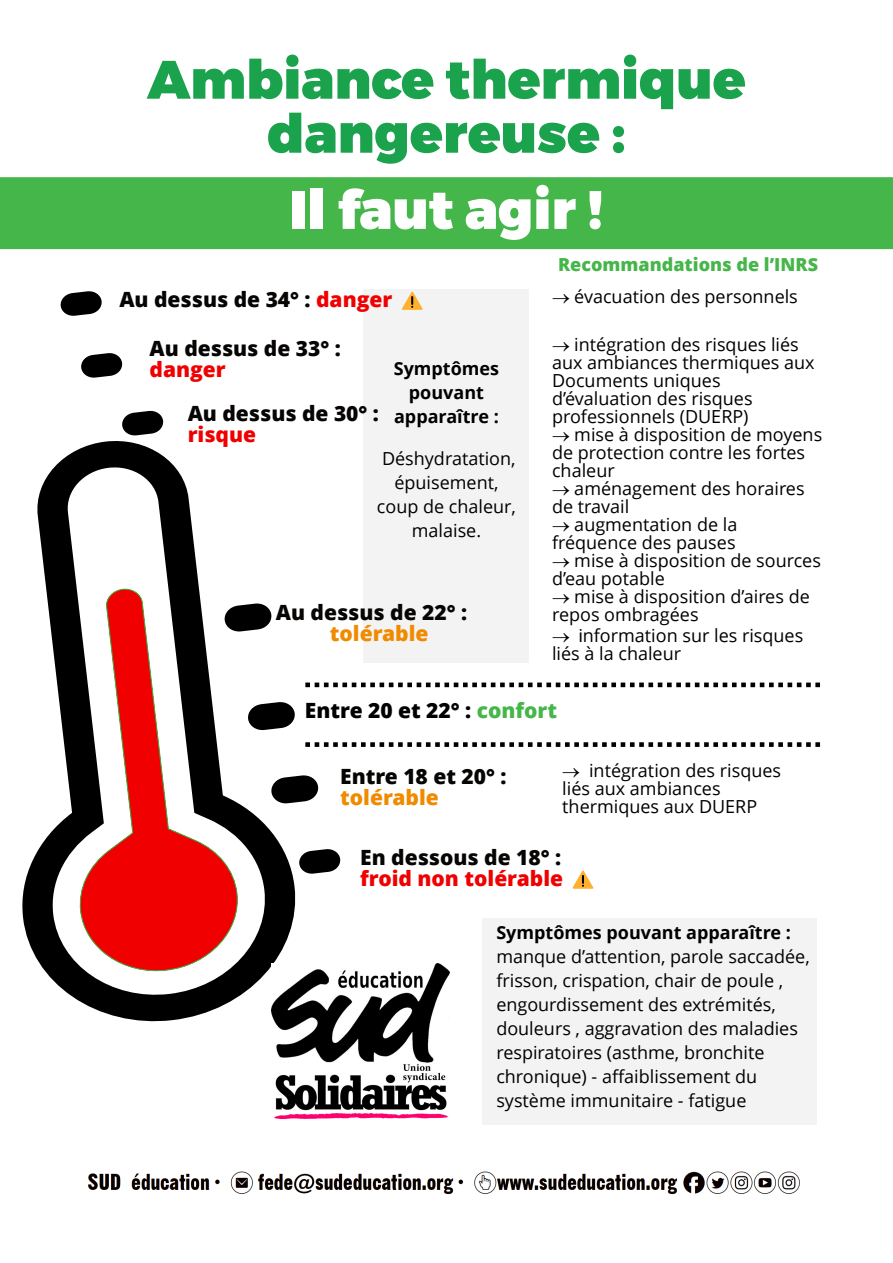
<style>
.page{position:relative;width:893px;height:1263px;background:#fff}
.page>*{position:absolute;margin:0;border:0;box-sizing:border-box;transform-origin:0 0}
.t1{font:900 54px/54px "Montserrat";color:#1aa24d;text-align:center}
.t2{font:900 54px "Montserrat";color:#fff}
.t3{font:800 21px "Open Sans";color:#070504}
.t4{font:800 21px "Open Sans";color:#f00000}
.t5{font:800 21px "Open Sans";color:#000}
.t6{font:800 21px "Open Sans";color:#f08b00}
.t7{font:18px/18px "Open Sans";color:#000}
.t8{font:700 18px/24px "Open Sans";color:#000;text-align:center}
.t9{font:800 18px "Open Sans";color:#45b649}
.s1{color:#f00000}
.s2{font-family:"Arial"}
.s3{color:#45b649}
</style>
<div class="page">
<img style="left:87px;top:1171px;width:713px;height:23px">
<svg style="left:22px;top:441px;width:274px;height:581px"></svg>
<svg style="left:78px;top:588px;width:163px;height:387px"></svg>
<svg style="left:224px;top:603px;width:48px;height:29px"></svg>
<svg style="left:247px;top:701px;width:49px;height:30px"></svg>
<svg style="left:271px;top:774px;width:48px;height:30px"></svg>
<div style="left:364px;top:290px;width:165px;height:373px;background:#f3f3f3"></div>
<div style="left:0;top:177px;width:893px;height:72px;background:#45b649"></div>
<svg style="left:402px;top:292px;width:21px;height:18px"></svg>
<svg style="left:573px;top:870px;width:20px;height:19px"></svg>
<div style="left:482px;top:918px;width:335px;height:206px;background:#f3f3f3"></div>
<img style="left:271px;top:963px;width:178px;height:157px">
<svg style="left:60px;top:291px;width:42px;height:25px"></svg>
<svg style="left:299px;top:849px;width:42px;height:25px"></svg>
<svg style="left:81px;top:353px;width:42px;height:25px"></svg>
<svg style="left:122px;top:410px;width:42px;height:26px"></svg>
<svg style="left:305px;top:682px;width:515px;height:5px"></svg>
<svg style="left:305px;top:742px;width:515px;height:5px"></svg>
<h1 class="t1" style="left:147px;top:52px;width:600px">Ambiance thermique dangereuse :</h1>
<h1 class="t2" style="left:290px;top:177px;width:315px">Il faut agir !</h1>
<p class="t3" style="left:119px;top:291px;width:274px">Au dessus de 34° : <span class="s1">danger</span></p>
<p class="t3" style="left:150px;top:339px;width:193px">Au dessus de 33° :</p>
<p class="t4" style="left:150px;top:360px;width:78px">danger</p>
<p class="t3" style="left:188px;top:404px;width:193px">Au dessus de 30° :</p>
<p class="t4" style="left:188px;top:425px;width:70px">risque</p>
<p class="t8" style="left:394px;top:359px;width:107px">Symptômes pouvant apparaître :</p>
<p class="t7" style="left:377px;top:449px;width:141px;line-height:24px;text-align:center">Déshydratation, épuisement, coup de chaleur, malaise.</p>
<p class="t3" style="left:276px;top:604px;width:193px">Au dessus de 22° :</p>
<p class="t6" style="left:330px;top:625px;width:100px">tolérable</p>
<p class="t9" style="left:558px;top:257px;width:262px">Recommandations de l’INRS</p>
<p class="t7" style="left:574px;top:290px;width:225px">évacuation des personnels</p>
<p class="t7" style="left:552px;top:337px;width:264px;text-indent:22px">intégration des risques liés aux ambiances thermiques aux<br>Documents uniques d’évaluation des risques professionnels (DUERP)</p>
<p class="t7" style="left:552px;top:427px;width:272px;text-indent:22px">mise à disposition de moyens de protection contre les fortes chaleur</p>
<p class="t7" style="left:574px;top:481px;width:232px">aménagement des horaires</p>
<p class="t7" style="left:552px;top:499px;width:79px">de travail</p>
<p class="t7" style="left:574px;top:517px;width:165px">augmentation de la</p>
<p class="t7" style="left:552px;top:535px;width:185px">fréquence des pauses</p>
<p class="t7" style="left:574px;top:553px;width:248px">mise à disposition de sources</p>
<p class="t7" style="left:552px;top:571px;width:114px">d’eau potable</p>
<p class="t7" style="left:574px;top:589px;width:237px">mise à disposition d’aires de</p>
<p class="t7" style="left:552px;top:607px;width:148px">repos ombragées</p>
<p class="t7" style="left:552px;top:628px;width:253px;text-indent:27px"><span class="s2">i</span>nformation sur les risques liés à la chaleur</p>
<p class="t5" style="left:305px;top:701px;width:254px">Entre 20 et 22° : <span class="s3">confort</span></p>
<p class="t3" style="left:340px;top:768px;width:168px">Entre 18 et 20° :</p>
<p class="t6" style="left:340px;top:789px;width:100px">tolérable</p>
<p class="t7" style="left:562px;top:764px;width:220px;text-indent:27px">intégration des risques liés aux ambiances thermiques aux DUERP</p>
<p class="t3" style="left:360px;top:849px;width:202px">En dessous de 18° :</p>
<p class="t4" style="left:360px;top:870px;width:204px">froid non tolérable</p>
<p class="t8" style="left:496px;top:922px;width:296px">Symptômes pouvant apparaître :</p>
<p class="t7" style="left:496px;top:946px;width:315px;line-height:24px">manque d’attention, parole saccadée, frisson, crispation, chair de poule , engourdissement des extrémités, douleurs , aggravation des maladies respiratoires (asthme, bronchite chronique) - affaiblissement du système immunitaire - fatigue</p>
</div>
